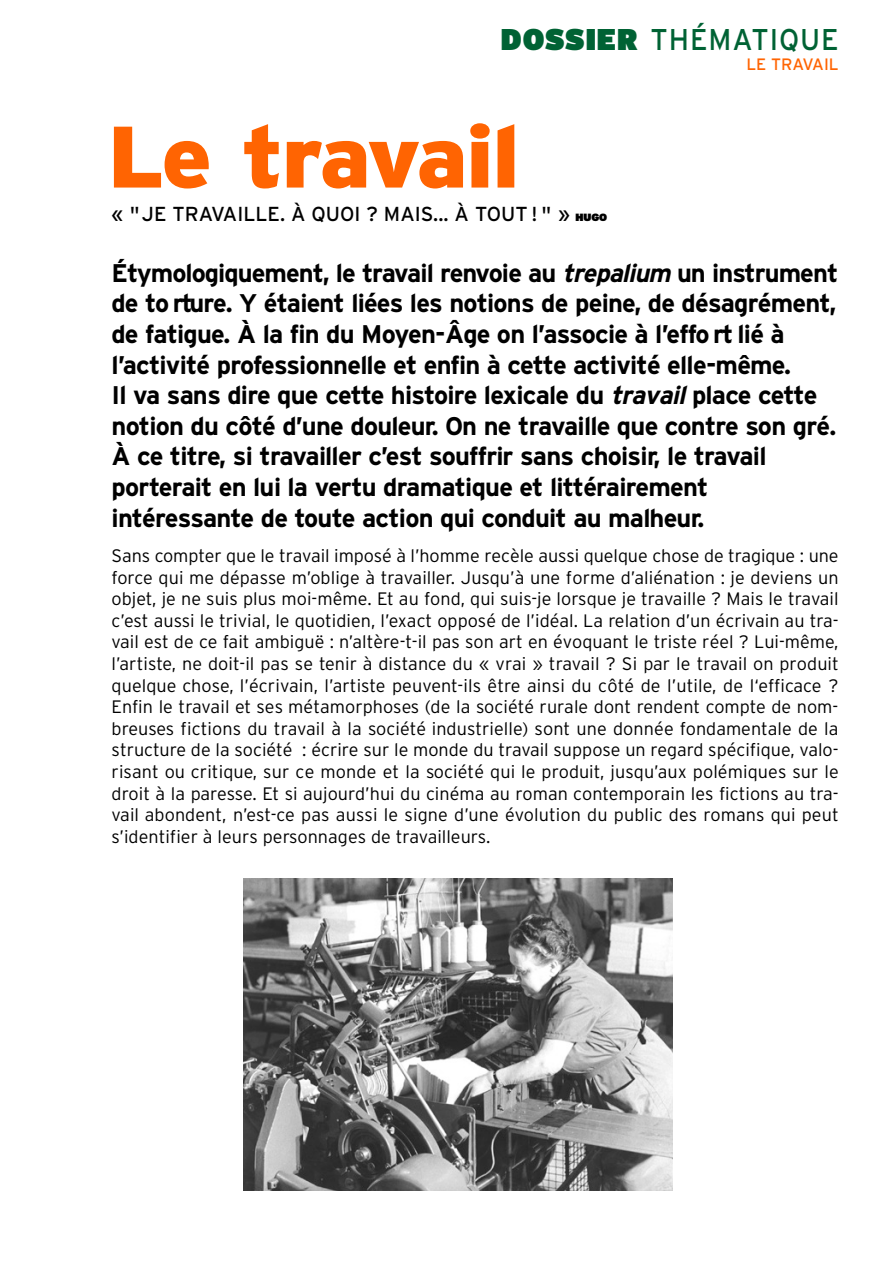
<style>
.page{position:relative;width:893px;height:1263px;background:#fff}
.page>*{position:absolute;margin:0;border:0;box-sizing:border-box;transform-origin:0 0}
.t1{font:900 87px "Interstate";letter-spacing:-.04em;color:#ff6402;scale:1.07 1}
.t2{font:30px "Interstate";color:#006234;scale:.95 1}
.t3{font:700 25.5px/30.6px "Interstate";letter-spacing:-.035em;color:#000}
.t4{font:20.25px "Interstate";color:#000}
.t5{font:300 18px/21.6px "Interstate";color:#000;text-align:justify}
.t6{font:16.5px "Interstate";color:#ff6402}
.s1{font-weight:900}
.s2{font-weight:900;font-size:10.5px}
.s3{font-style:italic}
</style>
<div class="page">
<img style="left:243px;top:878px;width:430px;height:313px">
<h2 class="t2" style="left:501px;top:26px;width:357px"><span class="s1">D OSSIER</span> T H É M AT IQ U E</h2>
<p class="t6" style="left:746px;top:57px;width:94px">LE TRAVAIL</p>
<h1 class="t1" style="left:107px;top:118px;width:387px">Le trava il</h1>
<p class="t4" style="left:112px;top:205px;width:497px">« "JE TRAVAILLE. À QUOI ? MAIS... À TOUT ! " » <span class="s2">HUGO</span></p>
<p class="t3" style="left:112px;top:259px;width:728px">É ty m o lo g iq u e m e nt, le travail re nvoie au <span class="s3">trepalium</span>un instru m e nt de to rtu re. Y éta ie nt liées les notions de peine, de désa g ré m e nt, de fa tig u e. À la fin du Moyen-Âge on l’a ssocie à l’effo rt lié à l’activité professionnelle et enfin à cette activité elle-même.<br>Il va sans dire que cette histo ire lex icale du <span class="s3">travail</span>p la ce cette n otion du côté d’une douleur. On ne travaille que co ntre son gré.<br>À ce titre, si travailler c’est so u ffrir sans choisir, le trava il<br>p o rte rait en lui la ve rtu dramatique et litté ra ire m e nt<br>inté ressa nte de to u te action qui conduit au malheur.</p>
<p class="t5" style="left:112px;top:546px;width:729px">Sans compter que le travail imposé à l’homme recèle aussi quelque chose de tragique : une force qui me dépasse m’oblige à travailler. Jusqu’à une forme d’aliénation : je deviens un objet, je ne suis plus moi-même. Et au fond, qui suis-je lorsque je travaille ? Mais le travail c’est aussi le trivial, le quotidien, l’exact opposé de l’idéal. La relation d’un écrivain au tra&shy;vail est de ce fait ambiguë : n’altère-t-il pas son art en évoquant le triste réel ? Lui-même, l’artiste, ne doit-il pas se tenir à distance du « vrai » travail ? Si par le travail on produit quelque chose, l’écrivain, l’artiste peuvent-ils être ainsi du côté de l’utile, de l‘efficace ?<br>Enfin le travail et ses métamorphoses (de la société rurale dont rendent compte de nom&shy;breuses fictions du travail à la société industrielle) sont une donnée fondamentale de la structure de la société : écrire sur le monde du travail suppose un regard spécifique, valo&shy;risant ou critique, sur ce monde et la société qui le produit, jusqu’aux polémiques sur le droit à la paresse. Et si aujourd’hui du cinéma au roman contemporain les fictions au tra&shy;vail abondent, n’est-ce pas aussi le signe d’une évolution du public des romans qui peut s’identifier à leurs personnages de travailleurs.</p>
</div>
